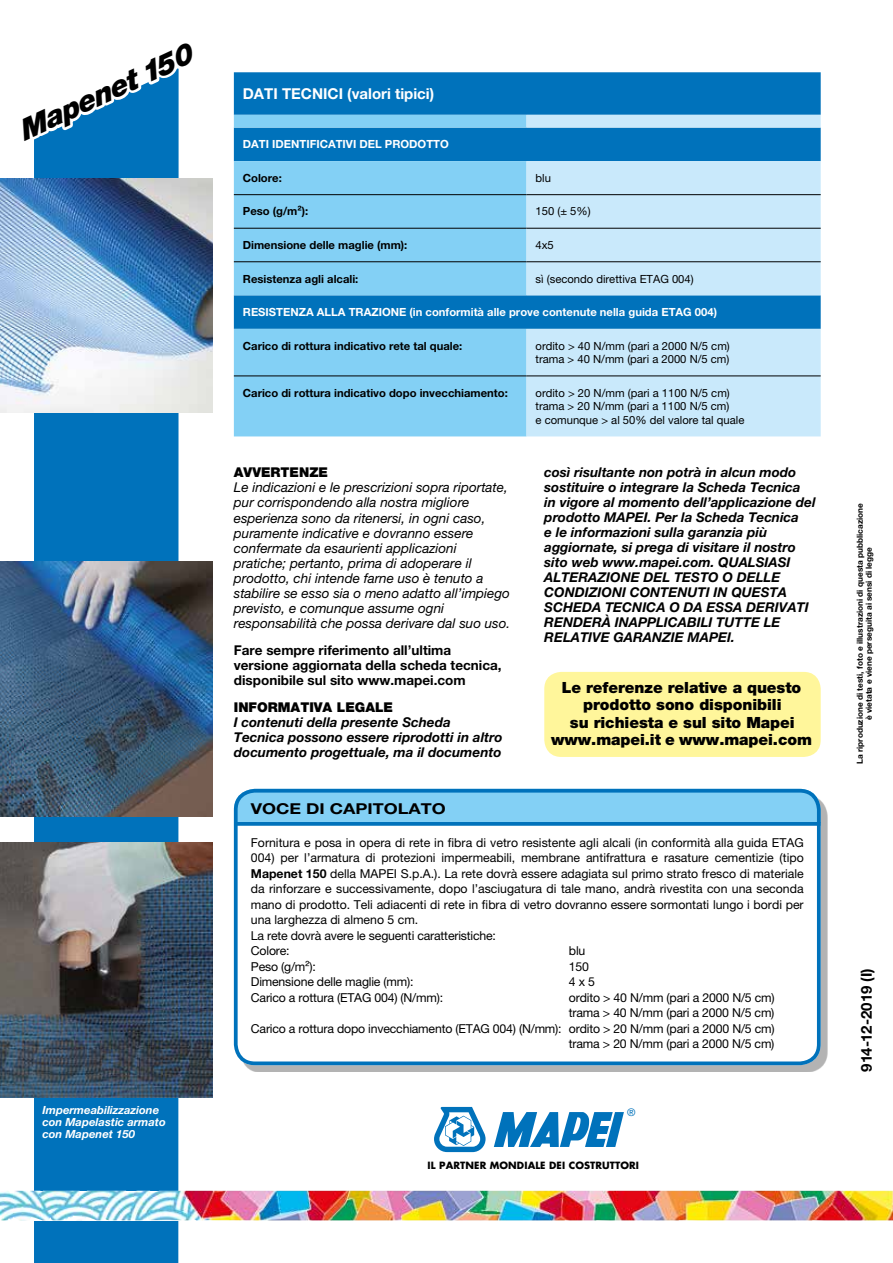
<style>
.page{position:relative;width:893px;height:1263px;background:#fff}
.page>*{position:absolute;margin:0;border:0;box-sizing:border-box;transform-origin:0 0}
.t1{font:italic 900 28.95px "Helvetica Neue LTW1 G";color:#000}
.t2{font:900 15.45px/17.2px "Helvetica Neue LTW1 G";letter-spacing:-.005em;color:#000;text-align:center}
.t3{font:700 15px "Helvetica Neue LTW1 G";color:#fff}
.t4{font:700 15px "Helvetica Neue LTW1 G";color:#000;scale:1.2 1}
.t5{font:700 15px "Helvetica Neue LTW1 G";color:#000}
.t6{font:italic 700 13.5px/15px "Helvetica Neue LTW1 G";color:#000}
.t7{font:italic 13.5px/15px "Helvetica Neue LTW1 G";color:#000}
.t8{font:700 13.5px/15px "Helvetica Neue LTW1 G";color:#000}
.t9{font:900 13.5px "Helvetica Neue LTW1 G";color:#000}
.t10{font:12.3px/15.5px "Helvetica Neue LTW1 G";color:#000}
.t11{font:11.25px/13.5px "Helvetica Neue LTW1 G";color:#000}
.t12{font:700 11.25px "Helvetica Neue LTW1 G";color:#000}
.t13{font:700 11.25px "Helvetica Neue LTW1 G";color:#fff}
.t14{font:italic 700 11.25px/12px "Helvetica Neue LTW1 G";color:#fff}
.t15{font:10.5px "Helvetica Neue LTW1 G";color:#0072bb}
.t16{font:700 9.75px "Futura";letter-spacing:.01em;color:#000}
.t17{font:700 8.25px/9px "Helvetica Neue LTW1 G";color:#000;text-align:center}
.s1{font-weight:700}
</style>
<div class="page">
<div style="left:34px;top:153px;width:145px;height:1110px;background:#0072bb"></div>
<img style="left:0;top:1191px;width:893px;height:29px">
<svg style="left:494px;top:1112px;width:130px;height:35px"></svg>
<svg style="left:434px;top:1107px;width:52px;height:45px"></svg>
<div style="left:234px;top:72px;width:587px;height:43px;background:#0072bb"></div>
<svg style="left:234px;top:115px;width:292px;height:321px;background:#67bbe7"></svg>
<svg style="left:526px;top:115px;width:295px;height:321px;background:#9ecfec"></svg>
<hr style="left:234px;top:194px;width:292px;height:1px;background:#000">
<hr style="left:526px;top:194px;width:295px;height:1px;background:#000">
<hr style="left:234px;top:228px;width:292px;height:1px;background:#000">
<hr style="left:526px;top:228px;width:295px;height:1px;background:#000">
<hr style="left:234px;top:261px;width:292px;height:1px;background:#000">
<hr style="left:526px;top:261px;width:295px;height:1px;background:#000">
<hr style="left:234px;top:375px;width:292px;height:1px;background:#000">
<hr style="left:526px;top:375px;width:295px;height:1px;background:#000">
<svg style="left:34px;top:68px;width:145px;height:85px"></svg>
<img style="left:0;top:179px;width:213px;height:233px">
<img style="left:0;top:561px;width:213px;height:255px">
<img style="left:0;top:842px;width:213px;height:255px">
<div style="left:544px;top:672px;width:277px;height:85px;background:#fff69b;border-radius:17px"></div>
<div style="left:241px;top:795px;width:587px;height:277px;background:#000;opacity:.3"></div>
<svg style="left:234px;top:826px;width:587px;height:239px"></svg>
<div style="left:234px;top:789px;width:587px;height:34px;background:#83d0f5"></div>
<svg style="left:239px;top:822px;width:577px;height:4px;background:#0f7abf"></svg>
<div style="left:234px;top:789px;width:587px;height:276px;border:4px solid #0072bb;border-radius:19px"></div>
<h1 class="t1" style="left:13px;top:116px;width:190px;rotate:-25deg">Mapenet 150</h1>
<p class="t14" style="left:43px;top:1103px;width:125px">Impermeabilizzazione con Mapelastic armato con Mapenet 150</p>
<p class="t3" style="left:243px;top:84px;width:193px">DATI TECNICI (valori tipici)</p>
<p class="t13" style="left:243px;top:137px;width:207px">DATI IDENTIFICATIVI DEL PRODOTTO</p>
<p class="t12" style="left:243px;top:171px;width:40px">Colore:</p>
<p class="t11" style="left:535px;top:171px;width:17px">blu</p>
<p class="t12" style="left:243px;top:204px;width:67px">Peso (g/m²):</p>
<p class="t11" style="left:535px;top:205px;width:57px">150 (± 5%)</p>
<p class="t12" style="left:243px;top:238px;width:166px">Dimensione delle maglie (mm):</p>
<p class="t11" style="left:535px;top:238px;width:20px">4x5</p>
<p class="t12" style="left:243px;top:272px;width:117px">Resistenza agli alcali:</p>
<p class="t11" style="left:535px;top:272px;width:160px">sì (secondo direttiva ETAG 004)</p>
<p class="t13" style="left:243px;top:305px;width:476px">RESISTENZA ALLA TRAZIONE (in conformità alle prove contenute nella guida ETAG 004)</p>
<p class="t12" style="left:243px;top:339px;width:221px">Carico di rottura indicativo rete tal quale:</p>
<p class="t11" style="left:535px;top:339px;width:196px">ordito &gt; 40 N/mm (pari a 2000 N/5 cm) trama &gt; 40 N/mm (pari a 2000 N/5 cm)</p>
<p class="t12" style="left:243px;top:386px;width:266px">Carico di rottura indicativo dopo invecchiamento:</p>
<p class="t11" style="left:535px;top:386px;width:210px">ordito &gt; 20 N/mm (pari a 1100 N/5 cm) trama &gt; 20 N/mm (pari a 1100 N/5 cm)<br>e comunque &gt; al 50% del valore tal quale</p>
<p class="t9" style="left:234px;top:464px;width:96px">AVVERTENZE</p>
<p class="t7" style="left:234px;top:480px;width:278px">Le indicazioni e le prescrizioni sopra riportate, pur corrispondendo alla nostra migliore esperienza sono da ritenersi, in ogni caso, puramente indicative e dovranno essere confermate da esaurienti applicazioni pratiche; pertanto, prima di adoperare il prodotto, chi intende farne uso è tenuto a stabilire se esso sia o meno adatto all’impiego previsto, e comunque assume ogni responsabilità che possa derivare dal suo uso.</p>
<p class="t8" style="left:234px;top:642px;width:269px">Fare sempre riferimento all’ultima versione aggiornata della scheda tecnica, disponibile sul sito www.mapei.com</p>
<p class="t9" style="left:234px;top:699px;width:161px">INFORMATIVA LEGALE</p>
<p class="t6" style="left:234px;top:714px;width:270px">I contenuti della presente Scheda<br>Tecnica possono essere riprodotti in altro documento progettuale, ma il documento</p>
<p class="t4" style="left:251px;top:799px;width:164px">VOCE DI CAPITOLATO</p>
<p class="t6" style="left:544px;top:465px;width:273px">così risultante non potrà in alcun modo sostituire o integrare la Scheda Tecnica in vigore al momento dell’applicazione del prodotto MAPEI. Per la Scheda Tecnica<br>e le informazioni sulla garanzia più aggiornate, si prega di visitare il nostro sito web www.mapei.com. QUALSIASI ALTERAZIONE DEL TESTO O DELLE CONDIZIONI CONTENUTI IN QUESTA SCHEDA TECNICA O DA ESSA DERIVATI RENDERÀ INAPPLICABILI TUTTE LE RELATIVE GARANZIE MAPEI.</p>
<p class="t2" style="left:551px;top:679px;width:262px">Le referenze relative a questo prodotto sono disponibili<br>su richiesta e sul sito Mapei www.mapei.it e www.mapei.com</p>
<p class="t10" style="left:251px;top:834px;width:554px">Fornitura e posa in opera di rete in fibra di vetro resistente agli alcali (in conformità alla guida ETAG 004) per l’armatura di protezioni impermeabili, membrane antifrattura e rasature cementizie (tipo <span class="s1">Mapenet 150</span> della MAPEI S.p.A.). La rete dovrà essere adagiata sul primo strato fresco di materiale da rinforzare e successivamente, dopo l’asciugatura di tale mano, andrà rivestita con una seconda mano di prodotto. Teli adiacenti di rete in fibra di vetro dovranno essere sormontati lungo i bordi per una larghezza di almeno 5 cm.<br>La rete dovrà avere le seguenti caratteristiche:<br>Colore:</p>
<p class="t10" style="left:569px;top:943px;width:18px">blu</p>
<p class="t10" style="left:251px;top:958px;width:67px">Peso (g/m²):</p>
<p class="t10" style="left:569px;top:958px;width:22px">150</p>
<p class="t10" style="left:251px;top:974px;width:164px">Dimensione delle maglie (mm):</p>
<p class="t10" style="left:569px;top:974px;width:28px">4 x 5</p>
<p class="t10" style="left:251px;top:989px;width:194px">Carico a rottura (ETAG 004) (N/mm):</p>
<p class="t10" style="left:251px;top:989px;width:525px;text-align:right">ordito &gt; 40 N/mm (pari a 2000 N/5 cm)<br>trama &gt; 40 N/mm (pari a 2000 N/5 cm)<br>Carico a rottura dopo invecchiamento (ETAG 004) (N/mm): ordito &gt; 20 N/mm (pari a 2000 N/5 cm) trama &gt; 20 N/mm (pari a 2000 N/5 cm)</p>
<p class="t15" style="left:627px;top:1106px;width:10px">®</p>
<p class="t16" style="left:428px;top:1159px;width:213px">IL PARTNER MONDIALE DEI COSTRUTTORI</p>
<p class="t17" style="left:855px;top:764px;width:262px;rotate:-90deg">La riproduzione di testi, foto e illustrazioni di questa pubblicazione è vietata e viene perseguita ai sensi di legge</p>
<p class="t5" style="left:857px;top:1071px;width:105px;rotate:-90deg">914-12-2019 (I)</p>
</div>
